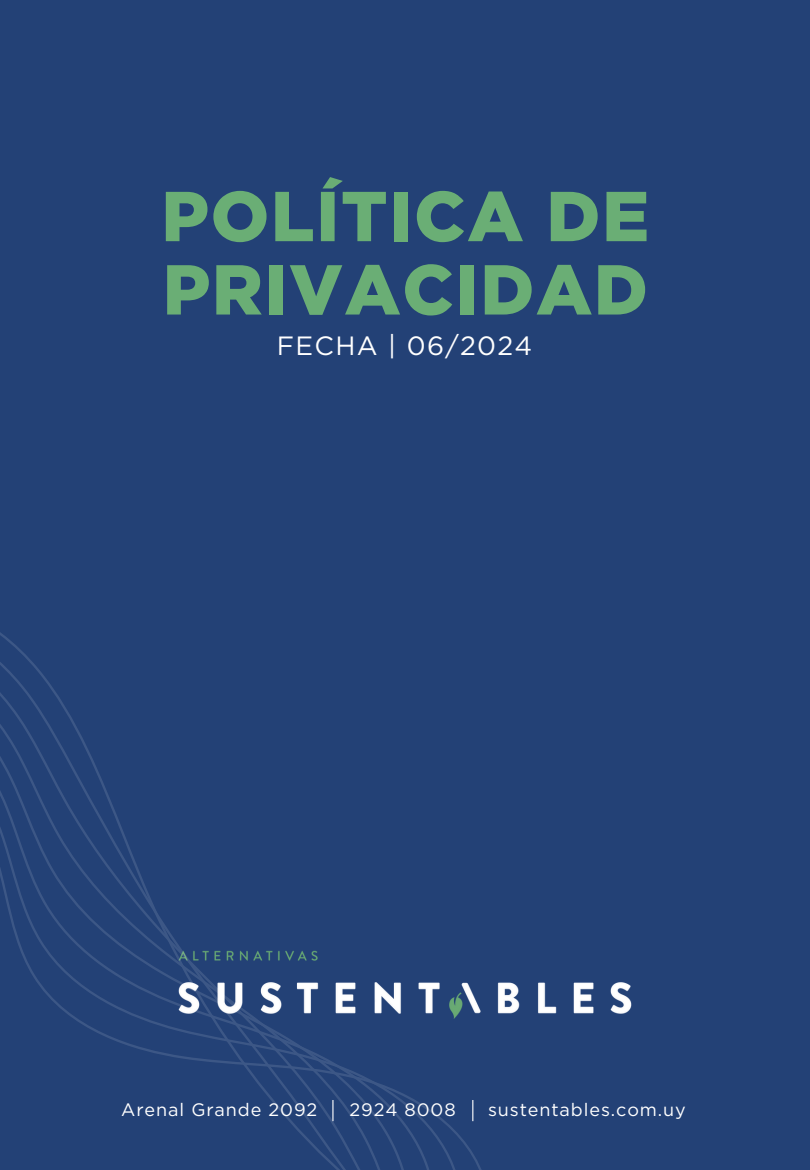
<style>
.page{position:relative;width:810px;height:1170px;background:#234176}
.page>*{position:absolute;margin:0;border:0;box-sizing:border-box;transform-origin:0 0}
.t1{font:900 70.5px/73.3px "Gotham";letter-spacing:.025em;color:#6aae75}
.t2{font:26.4px "Gotham";letter-spacing:.05em;color:#fff}
.t3{font:18px "Gotham";letter-spacing:.05em;color:#fff}
</style>
<div class="page">
<svg style="left:0;top:632px;width:632px;height:538px"></svg>
<hr style="left:332px;top:1100px;width:2px;height:21px;background:#fff">
<svg style="left:472px;top:1100px;width:1px;height:21px"></svg>
<p class="t1" style="left:161px;top:179px;width:489px">POLÍTICA DE<br>PRIVACIDAD</p>
<p class="t2" style="left:277px;top:329px;width:257px">FECHA | 06/2024</p>
<p class="t3" style="left:121px;top:1099px;width:198px">Arenal Grande 2092</p>
<p class="t3" style="left:488px;top:1099px;width:199px">sustentables.com.uy</p>
<h2 class="t3" style="left:349px;top:1099px;width:108px">2924 8008</h2>
</div>
